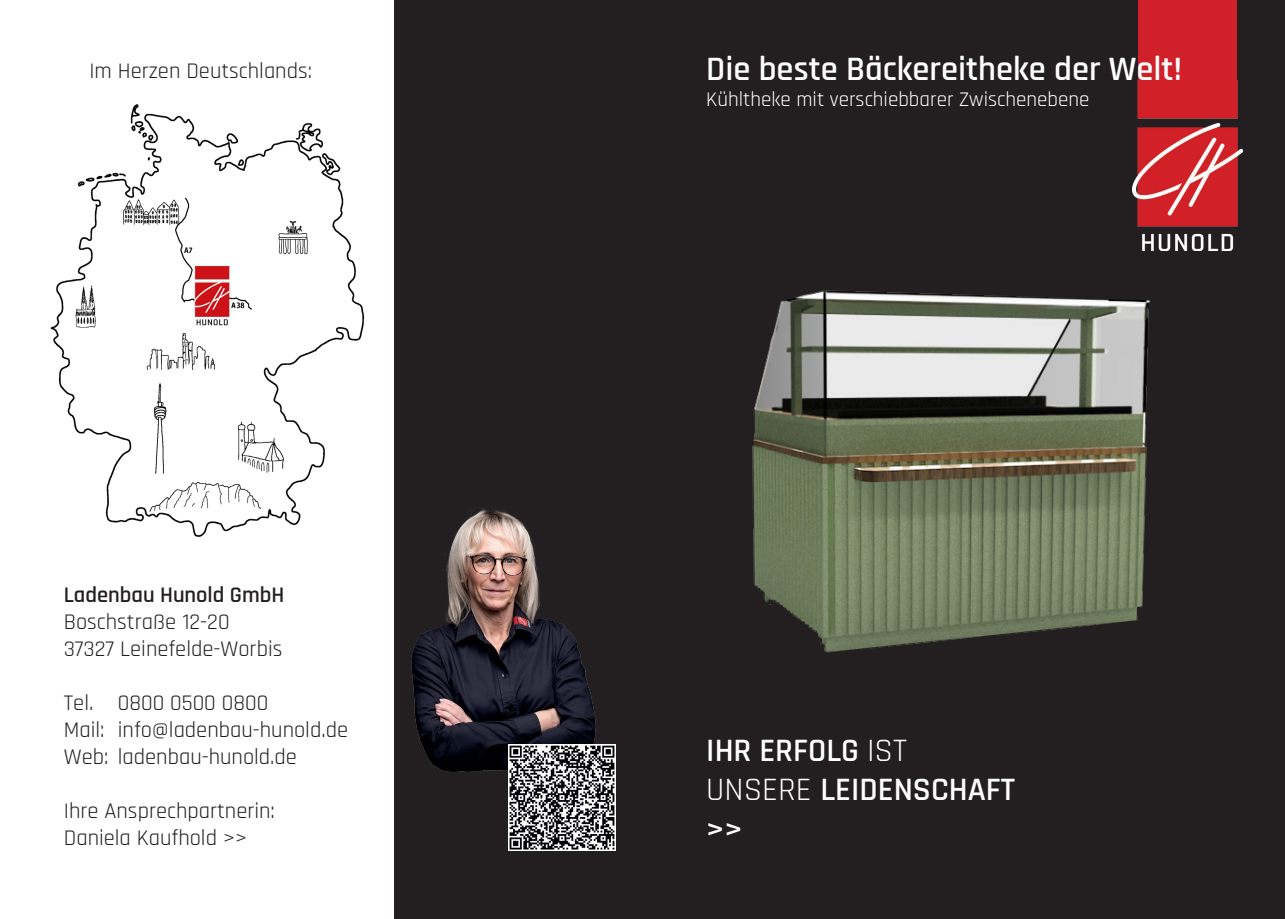
<style>
.page{position:relative;width:1285px;height:919px;background:#fff}
.page>*{position:absolute;margin:0;border:0;box-sizing:border-box;transform-origin:0 0}
.t1{font:600 34.5px "Rajdhani";color:#fff}
.t2{font:600 33px/39.6px "Rajdhani";color:#fff}
.t3{font:22.5px/27px "Rajdhani";color:#231f20}
.t4{font:600 22.5px "Rajdhani";color:#231f20}
.t5{font:21px "Rajdhani";color:#fff}
.s1{font-weight:400}
</style>
<div class="page">
<div style="left:394px;top:0;width:890px;height:918px;background:#231f20"></div>
<img style="left:411px;top:507px;width:205px;height:270px">
<img style="left:508px;top:744px;width:107px;height:106px">
<div style="left:1137px;top:0;width:99px;height:85px;background:#d0202a"></div>
<img style="left:1132px;top:80px;width:109px;height:171px">
<img style="left:50px;top:104px;width:367px;height:451px">
<img style="left:752px;top:290px;width:399px;height:363px">
<p class="t3" style="left:89px;top:58px;width:224px">Im Herzen Deutschlands:</p>
<p class="t4" style="left:64px;top:581px;width:222px">Ladenbau Hunold GmbH</p>
<p class="t3" style="left:64px;top:609px;width:220px">Boschstraße 12-20<br>37327 Leinefelde-Worbis</p>
<p class="t3" style="left:64px;top:690px;width:286px">Tel. 0800 0500 0800<br>Mail: info@ladenbau-hunold.de<br>Web: ladenbau-hunold.de</p>
<p class="t3" style="left:64px;top:798px;width:212px">Ihre Ansprechpartnerin:<br>Daniela Kaufhold &gt;&gt;</p>
<h1 class="t1" style="left:706px;top:49px;width:477px">Die beste Bäckereitheke der Welt!</h1>
<p class="t5" style="left:706px;top:87px;width:384px">Kühltheke mit verschiebbarer Zwischenebene</p>
<h2 class="t2" style="left:706px;top:731px;width:310px">IHR ERFOLG <span class="s1">IST<br>UNSERE</span> LEIDENSCHAFT &gt;&gt;</h2>
</div>
